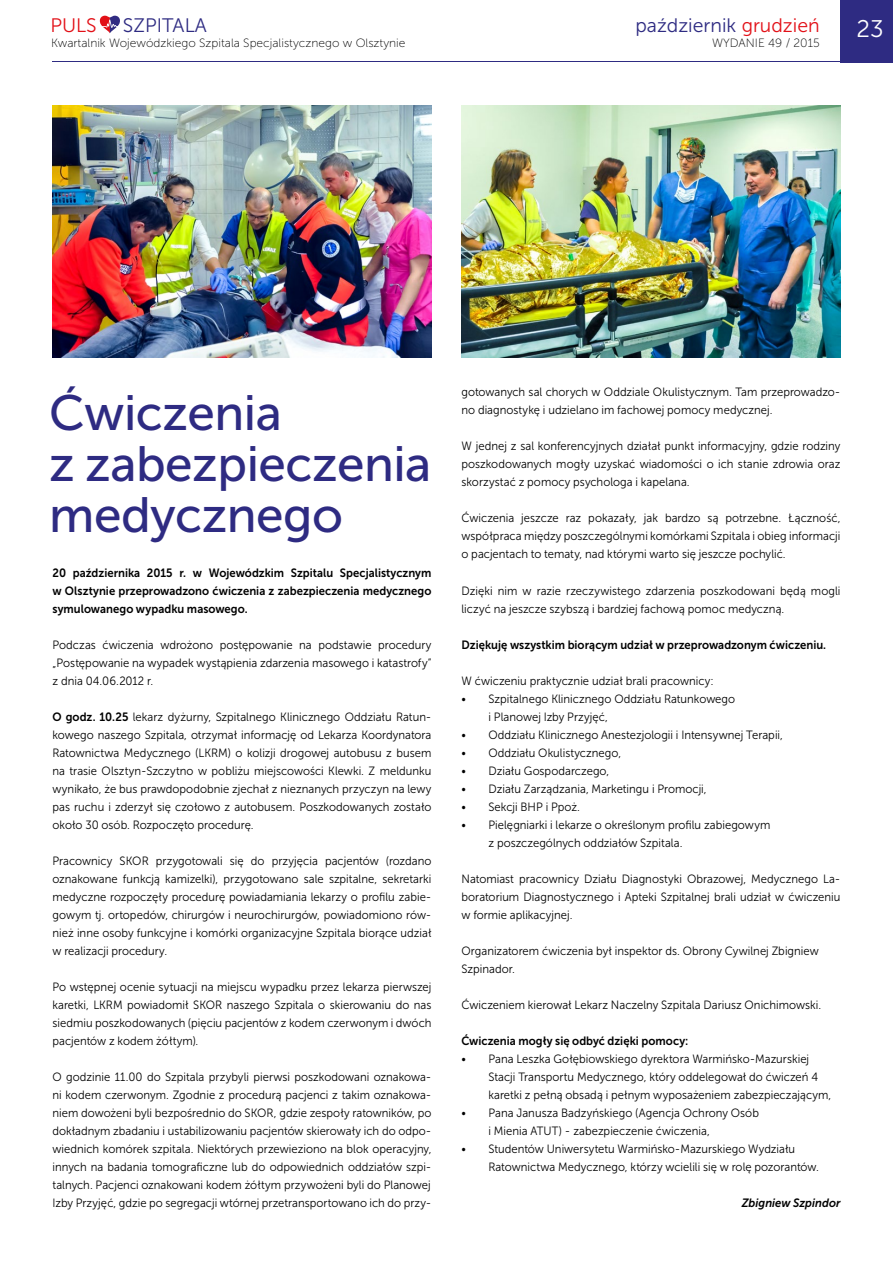
<style>
.page{position:relative;width:893px;height:1263px;background:#fff}
.page>*{position:absolute;margin:0;border:0;box-sizing:border-box;transform-origin:0 0}
.t1{font:49.5px/51px "Museo Sans 500";letter-spacing:-.01em;color:#2e2b82}
.t2{font:24px "Museo Sans 300";color:#fff}
.t3{font:19.5px "Museo Sans 300";color:#2e2b82}
.t4{font:19.5px "Museo Sans 300";color:#e21017}
.t5{font:12px/18px "Museo Sans 300";color:#000;text-align:justify;scale:.94 1}
.t6{font:12px/18px "Museo Sans 700";letter-spacing:.005em;color:#000;text-align:justify;scale:.94 1}
.t7{font:12px "Museo Sans 100";color:#000}
.t8{font:italic 12px "Museo Sans 700";color:#000;scale:.94 1}
.s1{color:#e21017}
.s2{font-family:"Museo Sans 700"}
</style>
<div class="page">
<div style="left:840px;top:0;width:53px;height:62px;background:#2e2b82"></div>
<hr style="left:52px;top:61px;width:841px;height:1px;background:#2e2b82">
<svg style="left:100px;top:16px;width:20px;height:17px"></svg>
<img style="left:52px;top:106px;width:379px;height:251px">
<img style="left:461px;top:106px;width:379px;height:251px">
<h3 class="t4" style="left:50px;top:14px;width:48px">PULS</h3>
<h3 class="t3" style="left:123px;top:14px;width:85px">SZPITALA</h3>
<h2 class="t2" style="left:857px;top:16px;width:29px">23</h2>
<p class="t7" style="left:51px;top:36px;width:356px">Kwartalnik Wojewódzkiego Szpitala Specjalistycznego w Olsztynie</p>
<h3 class="t3" style="left:635px;top:14px;width:186px">październik <span class="s1">grudzień</span></h3>
<p class="t7" style="left:712px;top:36px;width:109px">WYDANIE 49 / 2015</p>
<h1 class="t1" style="left:49px;top:388px;width:384px">Ćwiczenia<br>z zabezpieczenia medycznego</h1>
<p class="t6" style="left:52px;top:563px;width:405px">20 października 2015 r. w Wojewódzkim Szpitalu Specjalistycznym w Olsztynie przeprowadzono ćwiczenia z zabezpieczenia medycznego symulowanego wypadku masowego.</p>
<p class="t5" style="left:52px;top:635px;width:405px">Podczas ćwiczenia wdrożono postępowanie na podstawie procedury „Postępowanie na wypadek wystąpienia zdarzenia masowego i katastrofy” z dnia 04.06.2012 r.</p>
<p class="t5" style="left:52px;top:707px;width:405px"><span class="s2">O godz. 10.25</span> lekarz dyżurny, Szpitalnego Klinicznego Oddziału Ratun&shy;kowego naszego Szpitala, otrzymał informację od Lekarza Koordynatora Ratownictwa Medycznego (LKRM) o kolizji drogowej autobusu z busem na trasie Olsztyn-Szczytno w pobliżu miejscowości Klewki. Z meldunku wynikało, że bus prawdopodobnie zjechał z nieznanych przyczyn na lewy pas ruchu i zderzył się czołowo z autobusem. Poszkodowanych zostało około 30 osób. Rozpoczęto procedurę.</p>
<p class="t5" style="left:52px;top:851px;width:405px">Pracownicy SKOR przygotowali się do przyjęcia pacjentów (rozdano oznakowane funkcją kamizelki), przygotowano sale szpitalne, sekretarki medyczne rozpoczęły procedurę powiadamiania lekarzy o profilu zabie&shy;gowym tj. ortopedów, chirurgów i neurochirurgów, powiadomiono rów&shy;nież inne osoby funkcyjne i komórki organizacyjne Szpitala biorące udział w realizacji procedury.</p>
<p class="t5" style="left:52px;top:977px;width:405px">Po wstępnej ocenie sytuacji na miejscu wypadku przez lekarza pierwszej karetki, LKRM powiadomił SKOR naszego Szpitala o skierowaniu do nas siedmiu poszkodowanych (pięciu pacjentów z kodem czerwonym i dwóch pacjentów z kodem żółtym).</p>
<p class="t5" style="left:52px;top:1067px;width:405px">O godzinie 11.00 do Szpitala przybyli pierwsi poszkodowani oznakowa&shy;ni kodem czerwonym. Zgodnie z procedurą pacjenci z takim oznakowa&shy;niem dowożeni byli bezpośrednio do SKOR, gdzie zespoły ratowników, po dokładnym zbadaniu i ustabilizowaniu pacjentów skierowały ich do odpo&shy;wiednich komórek szpitala. Niektórych przewieziono na blok operacyjny, innych na badania tomograficzne lub do odpowiednich oddziałów szpi&shy;talnych. Pacjenci oznakowani kodem żółtym przywożeni byli do Planowej Izby Przyjęć, gdzie po segregacji wtórnej przetransportowano ich do przy-</p>
<p class="t5" style="left:461px;top:383px;width:405px">gotowanych sal chorych w Oddziale Okulistycznym. Tam przeprowadzo&shy;no diagnostykę i udzielano im fachowej pomocy medycznej.</p>
<p class="t5" style="left:461px;top:437px;width:405px">W jednej z sal konferencyjnych działał punkt informacyjny, gdzie rodziny poszkodowanych mogły uzyskać wiadomości o ich stanie zdrowia oraz skorzystać z pomocy psychologa i kapelana.</p>
<p class="t5" style="left:461px;top:509px;width:405px">Ćwiczenia jeszcze raz pokazały, jak bardzo są potrzebne. Łączność, współpraca między poszczególnymi komórkami Szpitala i obieg informacji o pacjentach to tematy, nad którymi warto się jeszcze pochylić.</p>
<p class="t5" style="left:461px;top:581px;width:405px">Dzięki nim w razie rzeczywistego zdarzenia poszkodowani będą mogli liczyć na jeszcze szybszą i bardziej fachową pomoc medyczną.</p>
<p class="t6" style="left:461px;top:635px;width:389px">Dziękuję wszystkim biorącym udział w przeprowadzonym ćwiczeniu.</p>
<p class="t5" style="left:461px;top:671px;width:270px">W ćwiczeniu praktycznie udział brali pracownicy:</p>
<p class="t5" style="left:488px;top:689px;width:264px;text-indent:-27px">• Szpitalnego Klinicznego Oddziału Ratunkowego i Planowej Izby Przyjęć,</p>
<p class="t5" style="left:461px;top:725px;width:343px">• Oddziału Klinicznego Anestezjologii i Intensywnej Terapii,</p>
<p class="t5" style="left:461px;top:743px;width:171px">• Oddziału Okulistycznego,</p>
<p class="t5" style="left:461px;top:761px;width:159px">• Działu Gospodarczego,</p>
<p class="t5" style="left:461px;top:779px;width:262px">• Działu Zarządzania, Marketingu i Promocji,</p>
<p class="t5" style="left:461px;top:797px;width:128px">• Sekcji BHP i Ppoż.</p>
<p class="t5" style="left:488px;top:815px;width:301px;text-indent:-27px">• Pielęgniarki i lekarze o określonym profilu zabiegowym z poszczególnych oddziałów Szpitala.</p>
<p class="t5" style="left:461px;top:869px;width:405px">Natomiast pracownicy Działu Diagnostyki Obrazowej, Medycznego La&shy;boratorium Diagnostycznego i Apteki Szpitalnej brali udział w ćwiczeniu w formie aplikacyjnej.</p>
<p class="t5" style="left:461px;top:941px;width:382px">Organizatorem ćwiczenia był inspektor ds. Obrony Cywilnej Zbigniew<br>Szpinador.</p>
<p class="t5" style="left:461px;top:995px;width:384px">Ćwiczeniem kierował Lekarz Naczelny Szpitala Dariusz Onichimowski.</p>
<p class="t6" style="left:461px;top:1031px;width:243px">Ćwiczenia mogły się odbyć dzięki pomocy:</p>
<p class="t5" style="left:488px;top:1049px;width:366px;text-align:left;text-indent:-27px">• Pana Leszka Gołębiowskiego dyrektora Warmińsko-Mazurskiej<br>Stacji Transportu Medycznego, który oddelegował do ćwiczeń 4 karetki z pełną obsadą i pełnym wyposażeniem zabezpieczającym,</p>
<p class="t5" style="left:488px;top:1103px;width:289px;text-indent:-27px">• Pana Janusza Badzyńskiego (Agencja Ochrony Osób i Mienia ATUT) - zabezpieczenie ćwiczenia,</p>
<p class="t5" style="left:488px;top:1139px;width:353px;text-indent:-27px">• Studentów Uniwersytetu Warmińsko-Mazurskiego Wydziału<br>Ratownictwa Medycznego, którzy wcielili się w rolę pozorantów.</p>
<p class="t8" style="left:742px;top:1196px;width:106px">Zbigniew Szpindor</p>
</div>
